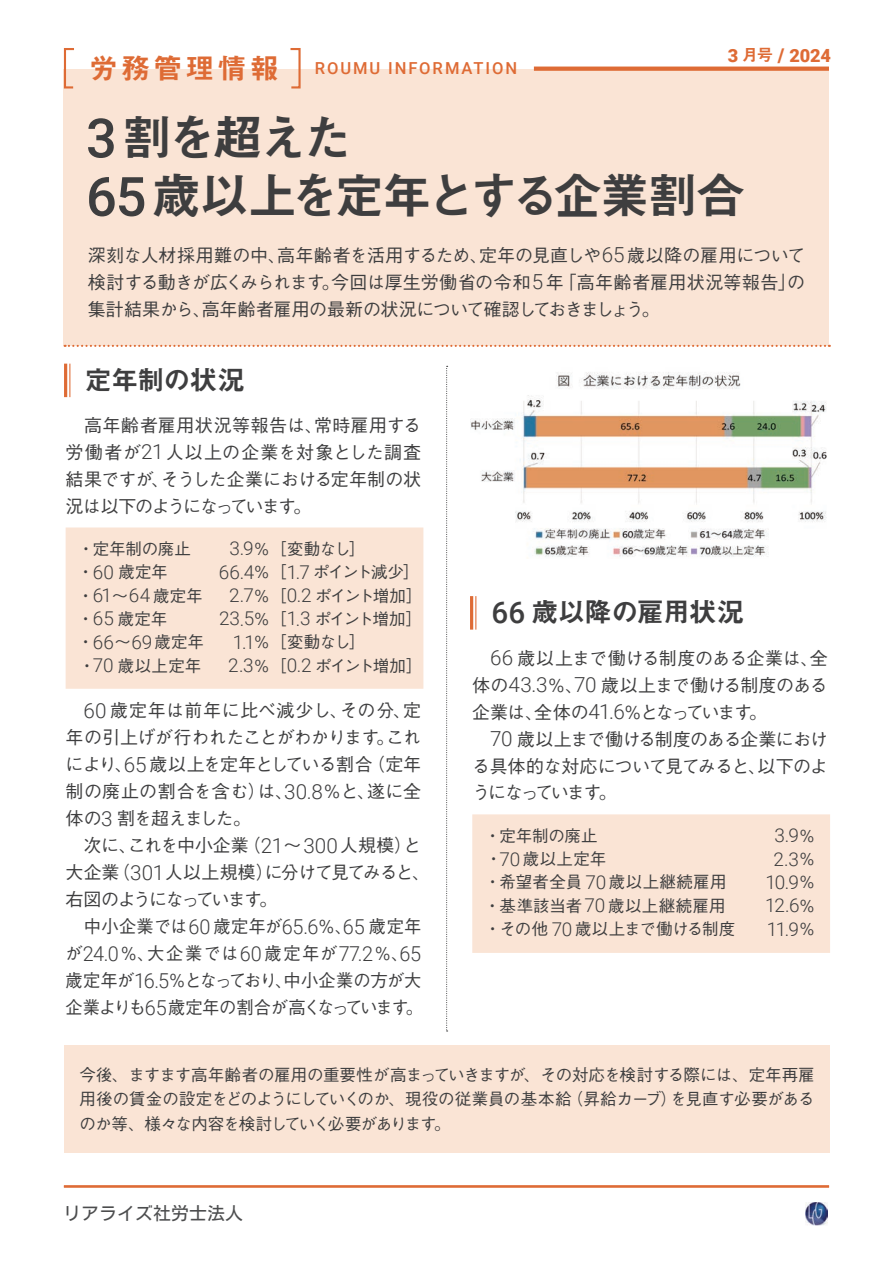
<style>
.page{position:relative;width:893px;height:1263px;background:#fff}
.page>*{position:absolute;margin:0;border:0;box-sizing:border-box;transform-origin:0 0}
.t1{font:49.5px/58.5px "Midashi Go Pr 6 N MB31 90 msp RKSJ H";letter-spacing:-.085em;color:#3e3e3f}
.t2{font:27px "Midashi Go Pr 6 N MB31 90 msp RKSJ H";letter-spacing:-.015em;color:#3e3e3f}
.t3{font:300 18.9px/23.4px "Roboto";letter-spacing:-.06em;color:#3e3e3f;text-align:right}
.t4{font:900 18.15px "Roboto";color:#de6b35}
.t5{font:18px/27px "Gothic BBB Pr 6 N Medium 90 msp RKSJ H";letter-spacing:-.035em;color:#3e3e3f;text-align:justify}
.t6{font:18px "Motoya L Cedar W3 90 ms RKSJ H";color:#4c4d4e}
.t7{font:17.85px/27px "Gothic BBB Pr 6 N Medium 90 msp RKSJ H";letter-spacing:-.015em;color:#3e3e3f;text-align:justify}
.t8{font:16.5px/23.4px "Gothic BBB Pr 6 N Medium 90 msp RKSJ H";letter-spacing:-.015em;color:#3e3e3f}
.t9{font:16.5px/23.4px "Gothic BBB Pr 6 N Medium 90 msp RKSJ H";letter-spacing:.01em;color:#3e3e3f}
.t10{font:16.5px/23.4px "Gothic BBB Pr 6 N Medium 90 msp RKSJ H";letter-spacing:-.12em;color:#3e3e3f}
.t11{font:500 16.5px "Roboto";letter-spacing:.12em;color:#de6b35}
.s1{font-family:"Midashi Go Pr 6 N MB31 90 msp RKSJ H";font-weight:400;font-size:16.5px}
.s2{font-size:18.9px}
.s3{font-family:"Midashi Go Pr 6 N MB31 90 msp RKSJ H";font-weight:400;font-size:28.8px}
.s4{font-family:"Roboto";font-weight:500;font-size:54.45px}
.s5{font-family:"Roboto";font-weight:300;font-size:20.7px}
.s6{font-family:"Roboto";font-weight:300;font-size:18.9px}
.s7{font-size:18.75px}
.s8{font-family:"Gothic BBB Pr 6 N Medium 90 msp RKSJ H";font-weight:400;font-size:16.5px}
.s9{font-family:"Roboto";font-weight:300;font-size:18.75px}
.s10{font-family:"Roboto";font-weight:300;font-size:20.55px}
.s11{font-family:"Roboto";font-weight:300;font-size:20.4px}
.s12{font-family:"Roboto";font-weight:500;font-size:29.7px}
</style>
<div class="page">
<img style="left:805px;top:1202px;width:22px;height:23px">
<div style="left:66px;top:528px;width:357px;height:161px;background:#fae4d5"></div>
<div style="left:472px;top:814px;width:358px;height:139px;background:#fae4d5"></div>
<div style="left:64px;top:1045px;width:766px;height:108px;background:#fae4d5"></div>
<div style="left:64px;top:69px;width:765px;height:277px;background:#fae4d5"></div>
<svg style="left:65px;top:345px;width:765px;height:2px"></svg>
<svg style="left:534px;top:67px;width:295px;height:4px"></svg>
<svg style="left:63px;top:48px;width:11px;height:42px"></svg>
<svg style="left:290px;top:48px;width:11px;height:41px"></svg>
<hr style="left:64px;top:1185px;width:765px;height:3px;background:#de6b35">
<hr style="left:69px;top:364px;width:1px;height:33px;background:#de6b35">
<hr style="left:64px;top:364px;width:3px;height:33px;background:#de6b35">
<svg style="left:446px;top:366px;width:2px;height:666px"></svg>
<img style="left:470px;top:372px;width:357px;height:185px">
<hr style="left:475px;top:596px;width:1px;height:34px;background:#de6b35">
<hr style="left:470px;top:596px;width:3px;height:34px;background:#de6b35">
<p class="t4" style="left:728px;top:45px;width:105px">3 <span class="s1">月号</span> <span class="s2">/</span> 2024</p>
<p class="t11" style="left:89px;top:58px;width:430px"><span class="s3">労務管理情報　</span>ROUMU INFORMATION</p>
<h1 class="t1" style="left:86px;top:115px;width:661px"><span class="s4">3</span> 割を超えた<br><span class="s4">65</span> 歳以上を定年とする企業割合</h1>
<p class="t5" style="left:88px;top:244px;width:719px">深刻な人材採用難の中、高年齢者を活用するため、定年の見直しや<span class="s5">65</span>歳以降の雇用について検討する動きが広くみられます。今回は厚生労働省の令和<span class="s5">5</span>年「高年齢者雇用状況等報告」の集計結果から、高年齢者雇用の最新の状況について確認しておきましょう。</p>
<h2 class="t2" style="left:85px;top:369px;width:161px">定年制の状況</h2>
<p class="t5" style="left:66px;top:414px;width:357px">　高年齢者雇用状況等報告は、常時雇用する労働者が<span class="s5">21</span>人以上の企業を対象とした調査結果ですが、そうした企業における定年制の状況は以下のようになっています。</p>
<p class="t8" style="left:78px;top:539px;width:128px">・定年制の廃止・<span class="s6">60</span> 歳定年・<span class="s6">61</span>～<span class="s6">64</span> 歳定年・<span class="s6">65</span> 歳定年・<span class="s6">66</span>～<span class="s6">69</span>歳定年・<span class="s6">70</span> 歳以上定年</p>
<p class="t3" style="left:219px;top:536px;width:53px">3<span class="s7">.</span>9<span class="s8">％<br></span>66<span class="s7">.</span>4<span class="s8">％<br></span>2<span class="s7">.</span>7<span class="s8">％<br></span>23<span class="s7">.</span>5<span class="s8">％<br></span>1<span class="s7">.</span>1<span class="s8">％<br></span>2<span class="s7">.</span>3<span class="s8">％</span></p>
<p class="t10" style="left:270px;top:539px;width:154px">［変動なし］<br>［<span class="s6">1</span><span class="s9">.</span><span class="s6">7</span> ポイント減少］［<span class="s6">0</span><span class="s9">.</span><span class="s6">2</span> ポイント増加］［<span class="s6">1</span><span class="s9">.</span><span class="s6">3</span> ポイント増加］［変動なし］<br>［<span class="s6">0</span><span class="s9">.</span><span class="s6">2</span> ポイント増加］</p>
<p class="t5" style="left:66px;top:700px;width:366px;text-align:left;text-indent:18px"><span class="s5">60</span> 歳定年は前年に比べ減少し、その分、定年の引上げが行われたことがわかります。これにより、<span class="s5">65</span> 歳以上を定年としている割合（定年制の廃止の割合を含む）は、<span class="s5">30</span><span class="s10">.</span><span class="s5">8</span>％と、遂に全体の<span class="s5">3</span> 割を超えました。<br>　次に、これを中小企業（<span class="s5">21</span>～<span class="s5">300</span>人規模）と大企業（<span class="s5">301</span>人以上規模）に分けて見てみると、右図のようになっています。</p>
<p class="t7" style="left:66px;top:915px;width:359px;text-indent:18px">中小企業では<span class="s10">60</span> 歳定年が<span class="s10">65</span><span class="s11">.</span><span class="s10">6</span>％、<span class="s10">65</span> 歳定年が<span class="s10">24</span><span class="s11">.</span><span class="s10">0</span>％、大企業では<span class="s10">60</span>歳定年が<span class="s10">77</span><span class="s11">.</span><span class="s10">2</span>％、<span class="s10">65</span>歳定年が<span class="s10">16</span><span class="s11">.</span><span class="s10">5</span>％となっており、中小企業の方が大企業よりも<span class="s10">65</span>歳定年の割合が高くなっています。</p>
<h2 class="t2" style="left:491px;top:602px;width:254px"><span class="s12">66</span> 歳以降の雇用状況</h2>
<p class="t5" style="left:472px;top:647px;width:357px;text-indent:18px"><span class="s5">66</span> 歳以上まで働ける制度のある企業は、全体の<span class="s5">43</span><span class="s10">.</span><span class="s5">3</span>％、<span class="s5">70</span> 歳以上まで働ける制度のある企業は、全体の<span class="s5">41</span><span class="s10">.</span><span class="s5">6</span>％となっています。</p>
<p class="t5" style="left:472px;top:728px;width:357px;text-indent:18px"><span class="s5">70</span> 歳以上まで働ける制度のある企業における具体的な対応について見てみると、以下のようになっています。</p>
<p class="t9" style="left:484px;top:826px;width:252px">・定年制の廃止<br>・<span class="s6">70</span>歳以上定年<br>・希望者全員 <span class="s6">70</span>歳以上継続雇用・基準該当者<span class="s6">70</span> 歳以上継続雇用・その他 <span class="s6">70</span> 歳以上まで働ける制度</p>
<p class="t3" style="left:765px;top:823px;width:52px;text-align:center">3<span class="s7">.</span>9<span class="s8">％<br></span>2<span class="s7">.</span>3<span class="s8">％<br></span>10<span class="s7">.</span>9<span class="s8">％<br></span>12<span class="s7">.</span>6<span class="s8">％<br></span>11<span class="s7">.</span>9<span class="s8">％</span></p>
<p class="t8" style="left:79px;top:1065px;width:737px;line-height:24.5px;text-align:justify">今後、ますます高年齢者の雇用の重要性が高まっていきますが、その対応を検討する際には、定年再雇用後の賃金の設定をどのようにしていくのか、現役の従業員の基本給（昇給カーブ）を見直す必要があるのか等、様々な内容を検討していく必要があります。</p>
<p class="t6" style="left:63px;top:1204px;width:181px">リアライズ社労士法人</p>
</div>
